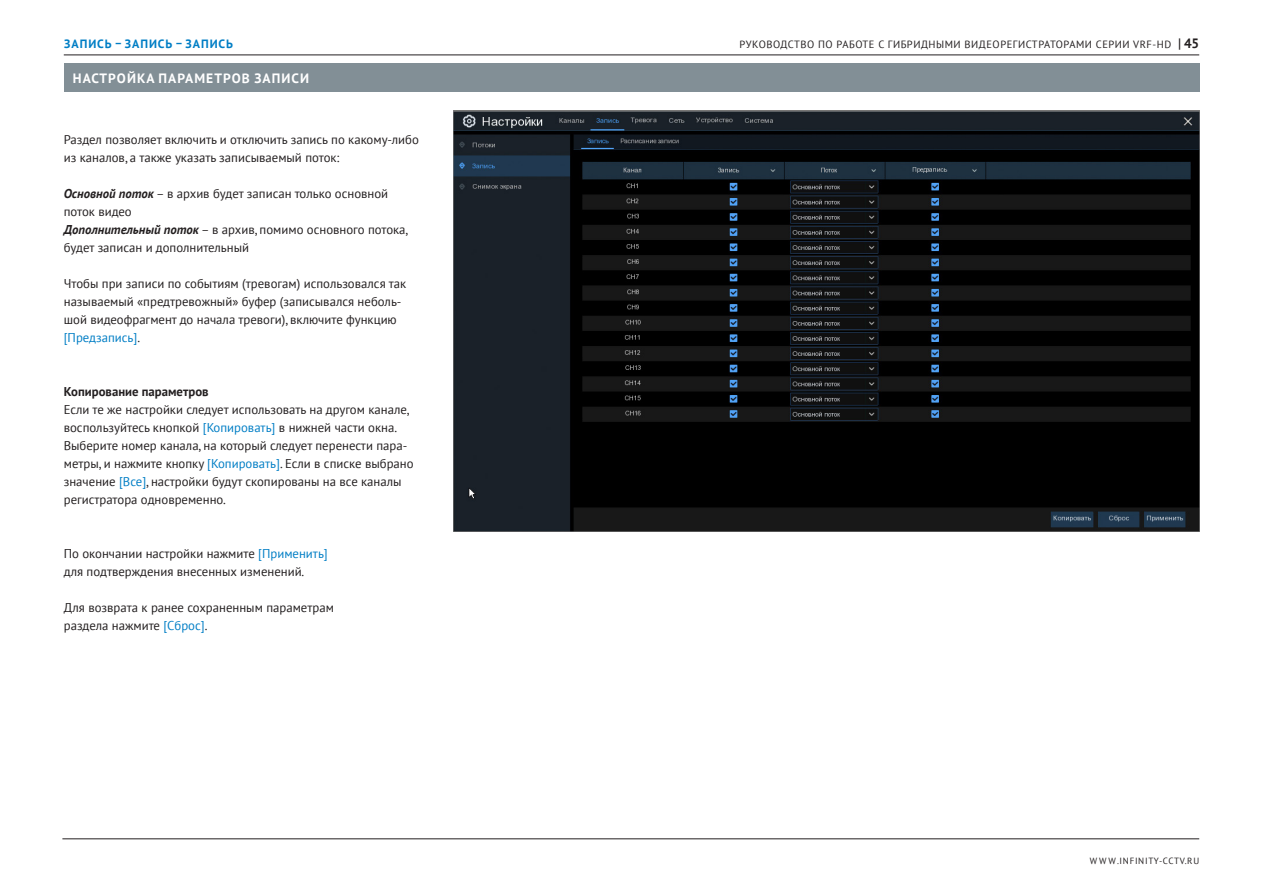
<style>
.page{position:relative;width:1263px;height:893px;background:#fff}
.page>*{position:absolute;margin:0;border:0;box-sizing:border-box;transform-origin:0 0}
.t1{font:700 13.5px "PT Sans";letter-spacing:.08em;color:#fff}
.t2{font:12.75px/18px "PT Sans";color:#231f20}
.t3{font:700 12.75px "PT Sans";color:#231f20}
.t4{font:700 12px "PT Sans";letter-spacing:.08em;color:#007ec5}
.t5{font:10.5px "PT Sans";letter-spacing:.05em;color:#231f20}
.t6{font:9px "PT Sans";letter-spacing:.075em;color:#231f20}
.s1{font-weight:700;font-style:italic}
.s2{color:#007ec5}
.s3{font-weight:700;font-style:italic;font-size:13.65px}
.s4{font-weight:700;font-size:13.5px}
</style>
<div class="page">
<hr style="left:64px;top:55px;width:1135px;height:1px;background:#231f20">
<hr style="left:62px;top:838px;width:1137px;height:1px;background:#231f20">
<div style="left:64px;top:64px;width:1135px;height:28px;background:#828f96"></div>
<img style="left:454px;top:111px;width:745px;height:420px">
<p class="t4" style="left:64px;top:36px;width:170px">ЗАПИСЬ – ЗАПИСЬ – ЗАПИСЬ</p>
<p class="t1" style="left:73px;top:69px;width:238px">НАСТРОЙКА ПАРАМЕТРОВ ЗАПИСИ</p>
<p class="t2" style="left:64px;top:130px;width:357px">Раздел позволяет включить и отключить запись по какому-либо из каналов, а также указать записываемый поток:</p>
<p class="t2" style="left:64px;top:184px;width:346px"><span class="s1">Основной поток</span> – в архив будет записан только основной поток видео<br><span class="s1">Дополнительный поток</span> – в архив, помимо основного потока, будет записан и дополнительный</p>
<p class="t2" style="left:64px;top:274px;width:344px">Чтобы при записи по событиям (тревогам) использовался так называемый «предтревожный» буфер (записывался неболь&shy;шой видеофрагмент до начала тревоги), включите функцию <span class="s2">[Предзапись]</span>.</p>
<p class="t3" style="left:64px;top:383px;width:146px">Копирование параметров</p>
<p class="t2" style="left:64px;top:400px;width:351px">Если те же настройки следует использовать на другом канале, воспользуйтесь кнопкой <span class="s2">[Копировать]</span> в нижней части окна.<br>Выберите номер канала, на который следует перенести пара&shy;метры, и нажмите кнопку <span class="s2">[Копировать]</span>. Если в списке выбрано значение <span class="s2">[Все]</span>, настройки будут скопированы на все каналы регистратора одновременно.</p>
<p class="t2" style="left:64px;top:544px;width:265px">По окончании настройки нажмите <span class="s2">[Применить] </span>для подтверждения внесенных изменений.</p>
<p class="t2" style="left:64px;top:598px;width:272px">Для возврата к ранее сохраненным параметрам раздела нажмите <span class="s2">[Сброс]</span>.</p>
<p class="t5" style="left:739px;top:38px;width:461px">РУКОВОДСТВО ПО РАБОТЕ С ГИБРИДНЫМИ ВИДЕОРЕГИСТРАТОРАМИ СЕРИИ VRF-HD <span class="s3">|</span> <span class="s4">45</span></p>
<p class="t6" style="left:1090px;top:855px;width:111px">W W W.INFINITY-CCTV.RU</p>
</div>
